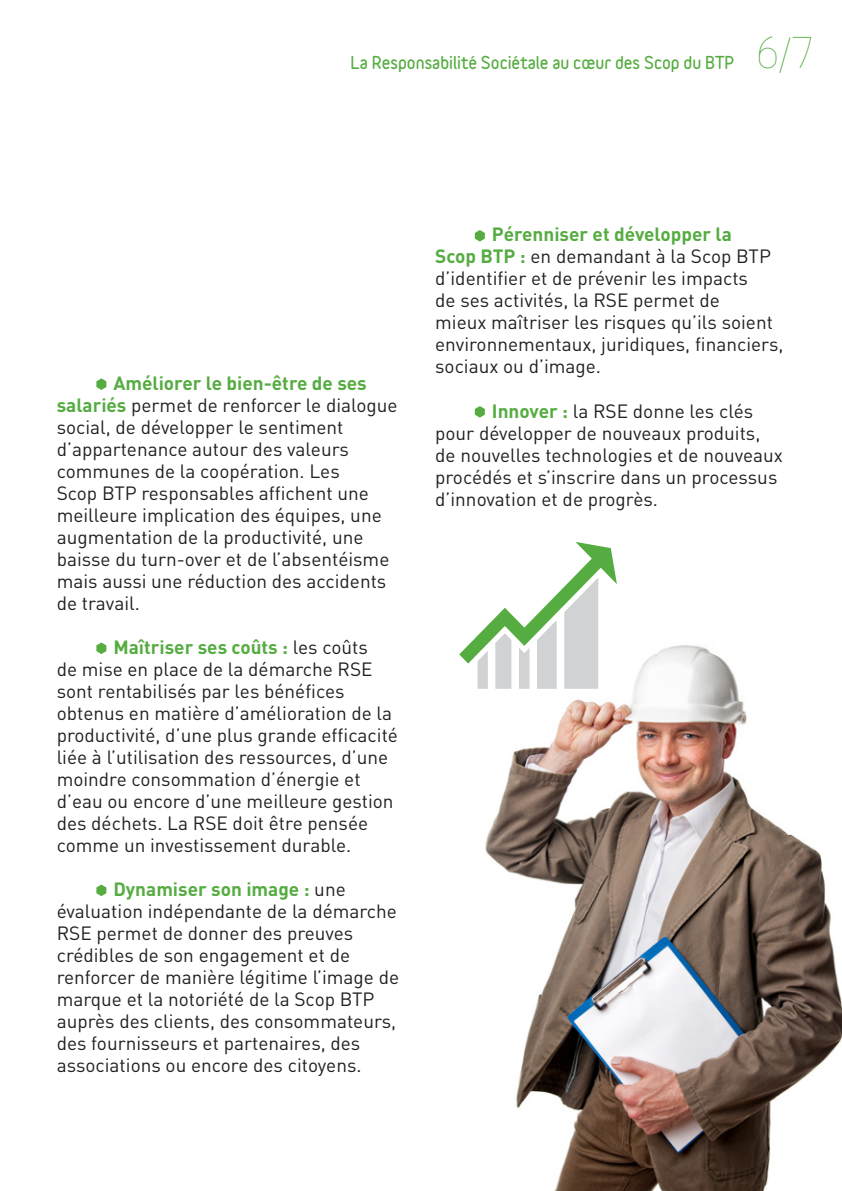
<style>
.page{position:relative;width:842px;height:1191px;background:#fff}
.page>*{position:absolute;margin:0;border:0;box-sizing:border-box;transform-origin:0 0}
.t1{font:300 42px "Variable";color:#55ac41}
.Texte_courant{font:19px/22px "DINOT";color:#231f20}
.t2{font:900 16px "Variable";color:#55ac41}
.s1{font-weight:700;color:#55ac41}
</style>
<div class="page">
<img style="left:485px;top:645px;width:357px;height:546px">
<svg style="left:96px;top:378px;width:10px;height:12px"></svg>
<svg style="left:96px;top:642px;width:10px;height:12px"></svg>
<svg style="left:96px;top:884px;width:10px;height:12px"></svg>
<svg style="left:475px;top:230px;width:10px;height:11px"></svg>
<svg style="left:475px;top:406px;width:10px;height:11px"></svg>
<svg style="left:459px;top:542px;width:158px;height:147px"></svg>
<p class="t2" style="left:351px;top:52px;width:385px">La Responsabilité Sociétale au cœur des Scop du BTP</p>
<p class="t1" style="left:756px;top:28px;width:59px">6/7</p>
<p class="Texte_courant" style="left:57px;top:372px;width:342px;text-indent:57px"><span class="s1">Améliorer le bien-être de ses salariés</span> permet de renforcer le dialogue social, de développer le sentiment d’appartenance autour des valeurs communes de la coopération. Les<br>Scop BTP responsables affichent une meilleure implication des équipes, une augmentation de la productivité, une baisse du turn-over et de l’absentéisme mais aussi une réduction des accidents de travail.</p>
<p class="Texte_courant" style="left:57px;top:636px;width:343px;text-indent:57px"><span class="s1">Maîtriser ses coûts :</span> les coûts<br>de mise en place de la démarche RSE sont rentabilisés par les bénéfices obtenus en matière d’amélioration de la productivité, d’une plus grande efficacité liée à l’utilisation des ressources, d’une moindre consommation d’énergie et d’eau ou encore d’une meilleure gestion des déchets. La RSE doit être pensée comme un investissement durable.</p>
<p class="Texte_courant" style="left:57px;top:878px;width:344px;text-indent:57px"><span class="s1">Dynamiser son image :</span> une évaluation indépendante de la démarche RSE permet de donner des preuves crédibles de son engagement et de renforcer de manière légitime l’image de marque et la notoriété de la Scop BTP auprès des clients, des consommateurs, des fournisseurs et partenaires, des associations ou encore des citoyens.</p>
<p class="Texte_courant" style="left:435px;top:223px;width:350px;text-indent:57px"><span class="s1">Pérenniser et développer la<br>Scop BTP :</span> en demandant à la Scop BTP d’identifier et de prévenir les impacts<br>de ses activités, la RSE permet de<br>mieux maîtriser les risques qu’ils soient environnementaux, juridiques, financiers, sociaux ou d’image.</p>
<p class="Texte_courant" style="left:435px;top:399px;width:349px;text-indent:57px"><span class="s1">Innover :</span> la RSE donne les clés pour développer de nouveaux produits, de nouvelles technologies et de nouveaux procédés et s’inscrire dans un processus d’innovation et de progrès.</p>
</div>
